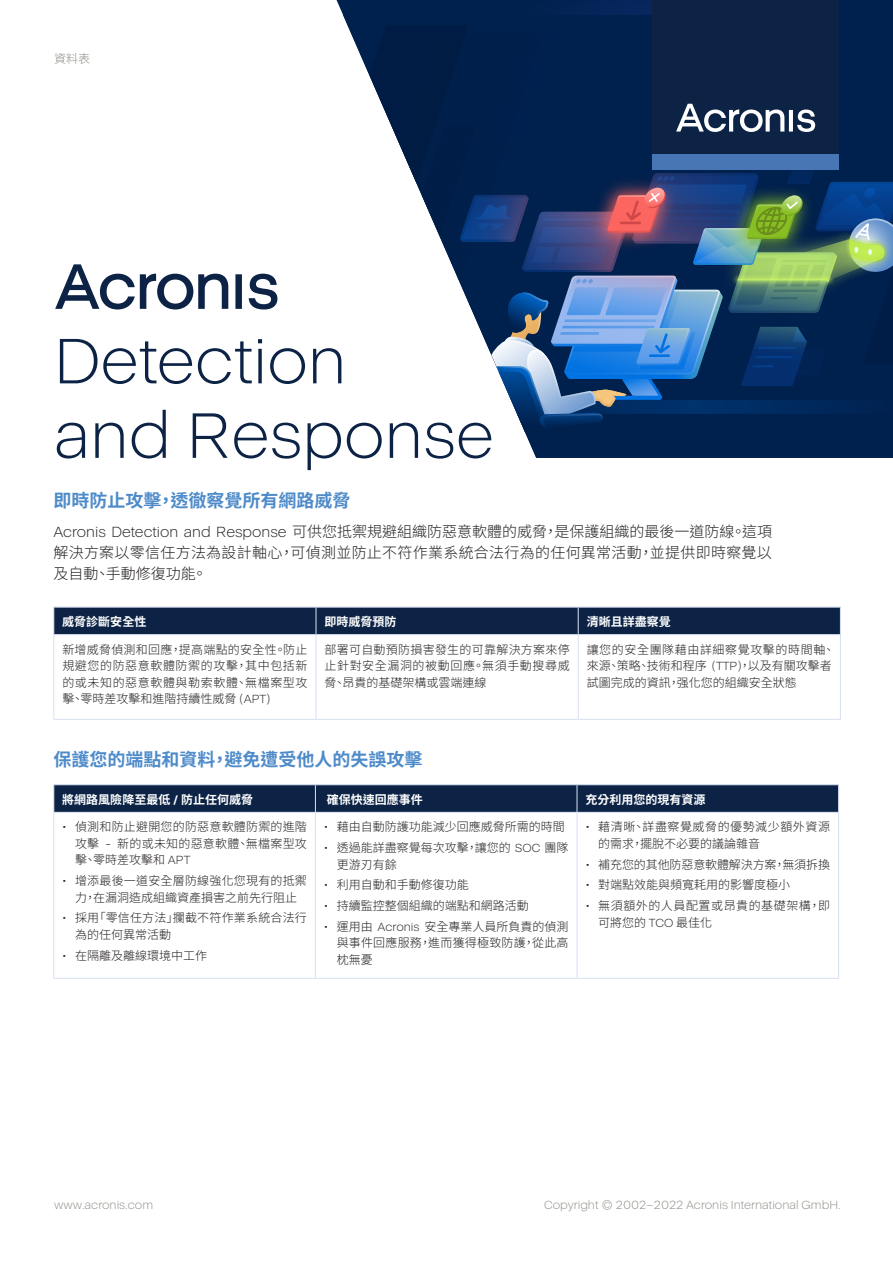
<style>
.page{position:relative;width:893px;height:1263px;background:#fff}
.page>*{position:absolute;margin:0;border:0;box-sizing:border-box;transform-origin:0 0}
.t1{font:300 65.4px/74.6px "Acronis Cyber";color:#0c2346}
.t2{font:700 18px "Noto Sans TC";color:#4e8bc9}
.t3{font:300 15px/21px "Noto Sans TC";letter-spacing:.02em;color:#231f20;text-align:justify}
.t4{font:300 12px/16.5px "Noto Sans TC";color:#231f20;text-align:justify}
.t5{font:300 12px/16.5px "Noto Sans TC";letter-spacing:.045em;color:#231f20}
.t6{font:300 12px "Acronis Cyber";color:#8f8e88}
.t7{font:700 12px "Noto Sans TC";color:#fff}
.t8{font:300 12px/16.5px "Noto Sans TC";letter-spacing:.02em;color:#231f20;text-align:center}
.t9{font:300 12px "Noto Sans TC";color:#8f8e88}
.s1{font-family:"Acronis Cyber"}
.s2{font-size:12.15px}
</style>
<div class="page">
<svg style="left:337px;top:0;width:556px;height:15px;background:#032251"></svg>
<div style="left:653px;top:0;width:186px;height:154px;background:#0c2346"></div>
<svg style="left:347px;top:25px;width:546px;height:433px"></svg>
<div style="left:53px;top:607px;width:788px;height:27px;background:#0c2346"></div>
<hr style="left:53px;top:634px;width:263px;height:1px;background:#d7e0f2">
<hr style="left:53px;top:635px;width:1px;height:84px;background:#d7e0f2">
<hr style="left:316px;top:634px;width:262px;height:1px;background:#d7e0f2">
<hr style="left:578px;top:634px;width:263px;height:1px;background:#d7e0f2">
<hr style="left:316px;top:635px;width:1px;height:84px;background:#d7e0f2">
<hr style="left:578px;top:635px;width:1px;height:84px;background:#d7e0f2">
<hr style="left:840px;top:635px;width:1px;height:84px;background:#d7e0f2">
<hr style="left:53px;top:719px;width:263px;height:1px;background:#d7e0f2">
<hr style="left:316px;top:719px;width:262px;height:1px;background:#d7e0f2">
<hr style="left:578px;top:719px;width:263px;height:1px;background:#d7e0f2">
<hr style="left:53px;top:784px;width:262px;height:1px;background:#d7e0f2">
<hr style="left:315px;top:784px;width:262px;height:1px;background:#d7e0f2">
<hr style="left:577px;top:784px;width:262px;height:1px;background:#d7e0f2">
<svg style="left:53px;top:785px;width:786px;height:27px;background:#102649"></svg>
<hr style="left:53px;top:812px;width:262px;height:1px;background:#d7e0f2">
<hr style="left:53px;top:813px;width:1px;height:165px;background:#d7e0f2">
<hr style="left:315px;top:812px;width:262px;height:1px;background:#d7e0f2">
<hr style="left:577px;top:812px;width:262px;height:1px;background:#d7e0f2">
<hr style="left:315px;top:813px;width:1px;height:165px;background:#d7e0f2">
<hr style="left:577px;top:813px;width:1px;height:165px;background:#d7e0f2">
<hr style="left:838px;top:813px;width:1px;height:165px;background:#d7e0f2">
<hr style="left:53px;top:978px;width:262px;height:1px;background:#d7e0f2">
<hr style="left:315px;top:978px;width:262px;height:1px;background:#d7e0f2">
<hr style="left:577px;top:978px;width:262px;height:1px;background:#d7e0f2">
<p class="t9" style="left:54px;top:52px;width:37px">資料表</p>
<h1 class="t1" style="left:54px;top:249px;width:442px">ጷ<br>Detection<br>and Response</h1>
<h2 class="t2" style="left:53px;top:490px;width:299px">即時防止攻擊，透徹察覺所有網路威脅</h2>
<p class="t3" style="left:53px;top:521px;width:720px"><span class="s1">Acronis Detection and Response</span> 可供您抵禦規避組織防惡意軟體的威脅，是保護組織的最後一道防線。這項解決方案以零信任方法為設計軸心，可偵測並防止不符作業系統合法行為的任何異常活動，並提供即時察覺以及自動、手動修復功能。</p>
<p class="t7" style="left:62px;top:615px;width:86px">威脅診斷安全性</p>
<p class="t7" style="left:324px;top:615px;width:74px">即時威脅預防</p>
<p class="t7" style="left:587px;top:615px;width:85px">清晰且詳盡察覺</p>
<p class="t4" style="left:62px;top:641px;width:247px">新增威脅偵測和回應，提高端點的安全性。防止規避您的防惡意軟體防禦的攻擊，其中包括新的或未知的惡意軟體與勒索軟體、無檔案型攻擊、零時差攻擊和進階持續性威脅 <span class="s1">(APT)</span></p>
<p class="t4" style="left:325px;top:641px;width:247px">部署可自動預防損害發生的可靠解決方案來停止針對安全漏洞的被動回應。無須手動搜尋威脅、昂貴的基礎架構或雲端連線</p>
<p class="t4" style="left:587px;top:641px;width:250px;text-align:left">讓您的安全團隊藉由詳細察覺攻擊的時間軸、來源、策略、技術和程序 <span class="s1">(TTP)</span>，以及有關攻擊者試圖完成的資訊，强化您的組織安全狀態</p>
<h2 class="t2" style="left:53px;top:749px;width:370px">保護您的端點和資料，避免遭受他人的失誤攻擊</h2>
<p class="t7" style="left:62px;top:793px;width:192px">將網路風險降至最低 <span class="s1">/</span> 防止任何威脅</p>
<p class="t7" style="left:327px;top:793px;width:97px">確保快速回應事件</p>
<p class="t7" style="left:585px;top:793px;width:121px">充分利用您的現有資源</p>
<p class="t4" style="left:75px;top:819px;width:233px;text-indent:-13px"><span class="s1">•</span> 偵測和防止避開您的防惡意軟體防禦的進階攻擊 <span class="s1">-</span> 新的或未知的惡意軟體、無檔案型攻擊、零時差攻擊和 <span class="s1">APT</span></p>
<p class="t8" style="left:62px;top:873px;width:246px"><span class="s1">•</span> 增添最後一道安全層防線強化您現有的抵禦力，在漏洞造成組織資產損害之前先行阻止</p>
<p class="t4" style="left:75px;top:910px;width:233px;text-indent:-13px"><span class="s1">•</span> 採用「零信任方法」攔截不符作業系統合法行為的任何異常活動</p>
<p class="t4" style="left:62px;top:947px;width:146px"><span class="s1">•</span> 在隔離及離線環境中工作</p>
<p class="t4" style="left:324px;top:819px;width:242px"><span class="s1">•</span> 藉由自動防護功能減少回應威脅所需的時間</p>
<p class="t4" style="left:337px;top:840px;width:233px;text-indent:-13px"><span class="s1">•</span> 透過能詳盡察覺每次攻擊，讓您的 <span class="s1">SOC</span> 團隊更游刃有餘</p>
<p class="t4" style="left:324px;top:877px;width:146px"><span class="s1">•</span> 利用自動和手動修復功能</p>
<p class="t4" style="left:324px;top:898px;width:206px"><span class="s1">•</span> 持續監控整個組織的端點和網路活動</p>
<p class="t4" style="left:337px;top:918px;width:233px;text-indent:-13px"><span class="s1">•</span> 運用由 <span class="s1">Acronis</span> 安全專業人員所負責的偵測與事件回應服務，進而獲得極致防護，從此高枕無憂</p>
<p class="t5" style="left:598px;top:819px;width:233px;text-indent:-13px"><span class="s1">•</span> 藉清晰、詳盡察覺威脅的優勢減少額外資源的需求，擺脫不必要的議論雜音</p>
<p class="t4" style="left:585px;top:856px;width:246px"><span class="s1">•</span> 補充您的其他防惡意軟體解決方案，無須拆換</p>
<p class="t4" style="left:585px;top:877px;width:206px"><span class="s1">•</span> 對端點效能與頻寬耗用的影響度極小</p>
<p class="t5" style="left:598px;top:898px;width:233px;text-indent:-13px"><span class="s1">•</span> 無須額外的人員配置或昂貴的基礎架構，即可將您的 <span class="s1">TCO</span> 最佳化</p>
<p class="t6" style="left:54px;top:1197px;width:101px">www.acronis.com</p>
<p class="t6" style="left:544px;top:1197px;width:298px">Copyright © <span class="s2">2002</span>–<span class="s2">2022</span> Acronis International GmbH.</p>
</div>
